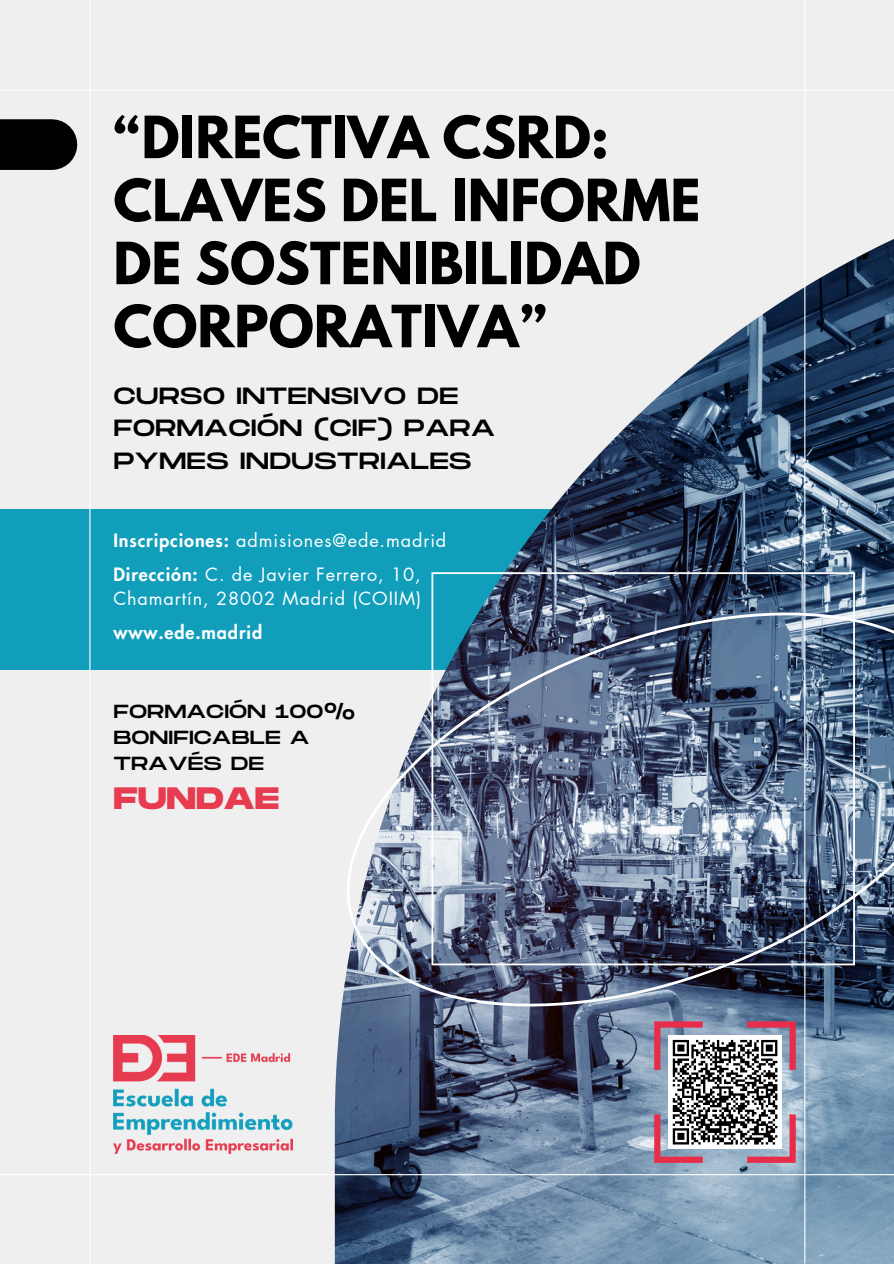
<style>
.page{position:relative;width:894px;height:1264px;background:#fff}
.page>*{position:absolute;margin:0;border:0;box-sizing:border-box;transform-origin:0 0}
.t1{font:700 51.45px/63px "League Spartan";color:#000}
.t2{font:700 30.9px "Monument Extended";color:#e73b50}
.t3{font:23.4px/32.7px "Monument Extended";color:#000}
.t4{font:18.9px/25.8px "Monument Extended";color:#000}
.t5{font:18px/24.8px "Futura LT Pro";letter-spacing:.05em;color:#fff}
.t6{font:800 18px "Futura LT Pro";letter-spacing:.05em;color:#fff}
.s1{font-weight:800}
</style>
<div class="page">
<div style="left:0;top:0;width:893px;height:1263px;background:#efefef"></div>
<div style="left:0;top:509px;width:893px;height:161px;background:#109ebb"></div>
<img style="left:335px;top:239px;width:558px;height:1024px">
<svg style="left:335px;top:535px;width:558px;height:549px"></svg>
<div style="left:0;top:119px;width:52px;height:51px;background:#000"></div>
<hr style="left:89px;top:0;width:1px;height:1263px;background:#fff">
<hr style="left:804px;top:0;width:1px;height:1263px;background:#fff">
<hr style="left:0;top:89px;width:893px;height:1px;background:#fff">
<hr style="left:0;top:1174px;width:893px;height:1px;background:#fff">
<img style="left:113px;top:1035px;width:179px;height:118px">
<svg style="left:431px;top:572px;width:423px;height:393px;background:#5c6e88"></svg>
<svg style="left:654px;top:1021px;width:141px;height:141px"></svg>
<p class="t1" style="left:113px;top:112px;width:588px">“DIRECTIVA CSRD:<br>CLAVES DEL INFORME<br>DE SOSTENIBILIDAD<br>CORPORATIVA”</p>
<p class="t3" style="left:113px;top:380px;width:383px">CURSO INTENSIVO DE<br>FORMACIÓN (CIF) PARA<br>PYMES INDUSTRIALES</p>
<p class="t5" style="left:113px;top:528px;width:334px"><span class="s1">Inscripciones:</span> admisiones@ede.madrid</p>
<p class="t5" style="left:113px;top:562px;width:309px"><span class="s1">Dirección:</span> C. de Javier Ferrero, 10,<br>Chamartín, 28002 Madrid (COIIM)</p>
<h3 class="t6" style="left:113px;top:624px;width:150px">www.ede.madrid</h3>
<h5 class="t4" style="left:113px;top:699px;width:244px">FORMACIÓN 100%<br>BONIFICABLE A<br>TRAVÉS DE</h5>
<p class="t2" style="left:113px;top:781px;width:167px">FUNDAE</p>
</div>
